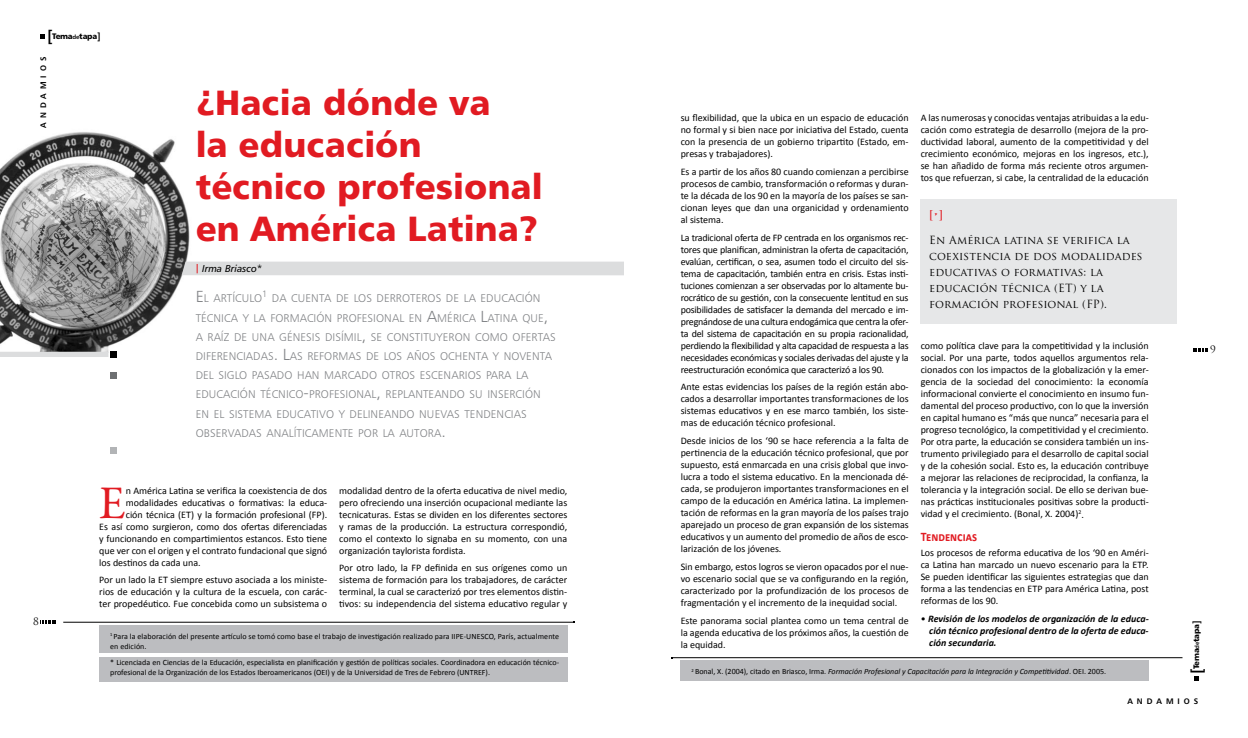
<style>
.page{position:relative;width:1248px;height:738px;background:#fff}
.page>*{position:absolute;margin:0;border:0;box-sizing:border-box;transform-origin:0 0}
.t1{font:47px "Garamond Premr Pro";color:#e11b22}
.t2{font:35px/42px "Humanist 777 BT Black B";color:#e11b22}
.t3{font:16.2px "Humanist 777 BT Bold B";color:#000}
.t4{font:700 13px "Calibri";color:#e11b22;scale:.9 1}
.t5{font:700 12px "Trajan Pro";color:#e11b22}
.t6{font:11.2px/19.2px "Humanist 777 BT Light B";letter-spacing:.005em;color:#808285}
.t7{font:11px/16px "Trajan Pro";letter-spacing:.01em;color:#000}
.t8{font:10px/12px "Calibri";color:#000;text-align:justify}
.t9{font:italic 700 10px/12px "Calibri";color:#000;text-align:justify}
.t10{font:10px "Humanist 777 BT Italic B";color:#000}
.t11{font:10px "Trajan Pro";color:#000}
.t12{font:10px "Humanist 777 BT Bold B";color:#000}
.t13{font:9.3px "Humanist 777 BT Light B";color:#808285}
.t14{font:8px/9.6px "Calibri";color:#000}
.t15{font:italic 8px "Calibri";letter-spacing:-.01em;color:#000}
.t16{font:8px "Humanist 777 BT Black B";letter-spacing:-.03em;color:#000}
.t17{font:8px "Humanist 777 BT Bold B";letter-spacing:.5em;color:#000}
.s1{font-family:"Humanist 777 BT Bold B";font-size:6px}
.s2{font-size:16px}
.s3{font-weight:400;font-style:normal}
.s4{font-style:normal}
</style>
<div class="page">
<svg style="left:40px;top:620px;width:15px;height:3px"></svg>
<svg style="left:40px;top:34px;width:5px;height:5px"></svg>
<svg style="left:1193px;top:348px;width:15px;height:3px"></svg>
<svg style="left:1194px;top:676px;width:4px;height:4px"></svg>
<div style="left:99px;top:656px;width:468px;height:24px;background:#bcbdc0"></div>
<img style="left:0;top:132px;width:190px;height:220px">
<hr style="left:63px;top:621px;width:511px;height:1px;background:#000">
<div style="left:99px;top:624px;width:468px;height:28px;background:#bcbdc0"></div>
<hr style="left:671px;top:657px;width:511px;height:1px;background:#000">
<div style="left:680px;top:660px;width:468px;height:20px;background:#bcbdc0"></div>
<div style="left:920px;top:198px;width:256px;height:125px;background:#e6e7e8"></div>
<svg style="left:182px;top:261px;width:442px;height:14px;background:#dcddde"></svg>
<div style="left:0;top:351px;width:108px;height:6px;background:#dcddde"></div>
<svg style="left:111px;top:351px;width:6px;height:6px"></svg>
<svg style="left:111px;top:372px;width:6px;height:6px"></svg>
<svg style="left:111px;top:447px;width:6px;height:6px"></svg>
<h3 class="t3" style="left:47px;top:26px;width:7px">[</h3>
<p class="t12" style="left:97px;top:30px;width:5px">]</p>
<p class="t16" style="left:52px;top:31px;width:47px">Tema<span class="s1">DE</span>tapa</p>
<p class="t17" style="left:38px;top:128px;width:72px;rotate:-90deg">ANDA MIOS</p>
<p class="t11" style="left:33px;top:615px;width:7px">8</p>
<h2 class="t2" style="left:196px;top:80px;width:348px">¿Hacia dónde va<br>la educación técnico profesional en América Latina?</h2>
<p class="t10" style="left:202px;top:262px;width:61px">Irma Briasco*</p>
<p class="t8" style="left:920px;top:111px;width:229px">A las numerosas y conocidas ventajas atribuidas a la edu&shy;cación como estrategia de desarrollo (mejora de la pro&shy;ductividad laboral, aumento de la competitividad y del crecimiento económico, mejoras en los ingresos, etc.), se han añadido de forma más reciente otros argumen&shy;tos que refuerzan, si cabe, la centralidad de la educación</p>
<p class="t8" style="left:680px;top:111px;width:229px">su flexibilidad, que la ubica en un espacio de educación no formal y si bien nace por iniciativa del Estado, cuenta con la presencia de un gobierno tripartito (Estado, em&shy;presas y trabajadores).</p>
<p class="t8" style="left:680px;top:165px;width:229px">Es a partir de los años 80 cuando comienzan a percibirse procesos de cambio, transformación o reformas y duran&shy;te la década de los 90 en la mayoría de los países se san&shy;cionan leyes que dan una organicidad y ordenamiento al sistema.</p>
<p class="t8" style="left:680px;top:230px;width:229px">La tradicional oferta de FP centrada en los organismos rec&shy;tores que planifican, administran la oferta de capacitación, evalúan, certifican, o sea, asumen todo el circuito del sis&shy;tema de capacitación, también entra en crisis. Estas insti&shy;tuciones comienzan a ser observadas por lo altamente bu&shy;rocrático de su gestión, con la consecuente lentitud en sus posibilidades de satisfacer la demanda del mercado e im&shy;pregnándose de una cultura endogámica que centra la ofer&shy;ta del sistema de capacitación en su propia racionalidad, perdiendo la flexibilidad y alta capacidad de respuesta a las necesidades económicas y sociales derivadas del ajuste y la reestructuración económica que caracterizó a los 90.</p>
<p class="t8" style="left:680px;top:380px;width:229px">Ante estas evidencias los países de la región están abo&shy;cados a desarrollar importantes transformaciones de los sistemas educativos y en ese marco también, los siste&shy;mas de educación técnico profesional.</p>
<p class="t8" style="left:680px;top:434px;width:229px">Desde inicios de los ‘90 se hace referencia a la falta de pertinencia de la educación técnico profesional, que por supuesto, está enmarcada en una crisis global que invo&shy;lucra a todo el sistema educativo. En la mencionada dé&shy;cada, se produjeron importantes transformaciones en el campo de la educación en América latina. La implemen&shy;tación de reformas en la gran mayoría de los países trajo aparejado un proceso de gran expansión de los sistemas educativos y un aumento del promedio de años de esco&shy;larización de los jóvenes.</p>
<p class="t8" style="left:680px;top:559px;width:229px">Sin embargo, estos logros se vieron opacados por el nue&shy;vo escenario social que se va configurando en la región, caracterizado por la profundización de los procesos de fragmentación y el incremento de la inequidad social.</p>
<p class="t8" style="left:680px;top:613px;width:229px">Este panorama social plantea como un tema central de la agenda educativa de los próximos años, la cuestión de la equidad.</p>
<p class="t5" style="left:929px;top:207px;width:15px">[•]</p>
<p class="t7" style="left:929px;top:231px;width:215px">En América latina se verifica la coexistencia de dos modalidades educativas o formativas: la educación técnica (ET) y la formación profesional (FP).</p>
<p class="t6" style="left:196px;top:288px;width:68px"><span class="s2">E</span> L ARTÍCULO</p>
<p class="t13" style="left:262px;top:288px;width:7px">1</p>
<p class="t6" style="left:196px;top:288px;width:361px;text-indent:76px">DA CUENTA DE LOS DERROTEROS DE LA EDUCACIÓN TÉCNICA Y LA FORMACIÓN PROFESIONAL EN <span class="s2">A</span>MÉRICA <span class="s2">L</span>ATINA QUE<span class="s2">, </span>A RAÍZ DE UNA GÉNESIS DISÍMIL<span class="s2">,</span> SE CONSTITUYERON COMO OFERTAS DIFERENCIADAS<span class="s2">. L</span>AS REFORMAS DE LOS AÑOS OCHENTA Y NOVENTA DEL SIGLO PASADO HAN MARCADO OTROS ESCENARIOS PARA LA EDUCACIÓN TÉCNICO<span class="s2">-</span>PROFESIONAL<span class="s2">,</span> REPLANTEANDO SU INSERCIÓN EN EL SISTEMA EDUCATIVO Y DELINEANDO NUEVAS TENDENCIAS OBSERVADAS ANALÍTICAMENTE POR LA AUTORA<span class="s2">.</span></p>
<p class="t8" style="left:920px;top:339px;width:229px">como política clave para la competitividad y la inclusión social. Por una parte, todos aquellos argumentos rela&shy;cionados con los impactos de la globalización y la emer&shy;gencia de la sociedad del conocimiento: la economía informacional convierte el conocimiento en insumo fun&shy;damental del proceso productivo, con lo que la inversión en capital humano es “más que nunca” necesaria para el progreso tecnológico, la competitividad y el crecimiento.<br>Por otra parte, la educación se considera también un ins&shy;trumento privilegiado para el desarrollo de capital social y de la cohesión social. Esto es, la educación contribuye a mejorar las relaciones de reciprocidad, la confianza, la tolerancia y la integración social. De ello se derivan bue&shy;nas prácticas institucionales positivas sobre la producti&shy;vidad y el crecimiento. (Bonal, X. 2004)<sup>2</sup>.</p>
<h3 class="t4" style="left:920px;top:528px;width:64px">Tendencias</h3>
<p class="t8" style="left:920px;top:545px;width:229px">Los procesos de reforma educativa de los ‘90 en Améri&shy;ca Latina han marcado un nuevo escenario para la ETP.<br>Se pueden identificar las siguientes estrategias que dan forma a las tendencias en ETP para América Latina, post reformas de los 90.</p>
<p class="t9" style="left:929px;top:611px;width:221px;text-indent:-9px"><span class="s3">•</span> Revisión de los modelos de organización de la educa&shy;ción técnico profesional dentro de la oferta de educa&shy;ción secundaria.</p>
<p class="t8" style="left:339px;top:483px;width:229px">modalidad dentro de la oferta educativa de nivel medio, pero ofreciendo una inserción ocupacional mediante las tecnicaturas. Estas se dividen en los diferentes sectores y ramas de la producción. La estructura correspondió, como el contexto lo signaba en su momento, con una organización taylorista fordista.</p>
<p class="t8" style="left:339px;top:561px;width:229px">Por otro lado, la FP definida en sus orígenes como un sistema de formación para los trabajadores, de carácter terminal, la cual se caracterizó por tres elementos distin&shy;tivos: su independencia del sistema educativo regular y</p>
<h1 class="t1" style="left:99px;top:474px;width:28px">E</h1>
<p class="t8" style="left:126px;top:483px;width:203px">n América Latina se verifica la coexistencia de dos</p>
<p class="t8" style="left:126px;top:495px;width:203px">modalidades educativas o formativas: la educa-</p>
<p class="t8" style="left:126px;top:507px;width:203px">ción técnica (ET) y la formación profesional (FP).</p>
<p class="t8" style="left:99px;top:519px;width:229px">Es así como surgieron, como dos ofertas diferenciadas</p>
<p class="t8" style="left:99px;top:531px;width:229px">y funcionando en compartimientos estancos. Esto tiene</p>
<p class="t8" style="left:99px;top:543px;width:229px">que ver con el origen y el contrato fundacional que signó</p>
<p class="t8" style="left:99px;top:555px;width:103px">los destinos da cada una.</p>
<p class="t8" style="left:99px;top:573px;width:229px">Por un lado la ET siempre estuvo asociada a los ministe&shy;rios de educación y la cultura de la escuela, con carác&shy;ter propedéutico. Fue concebida como un subsistema o</p>
<p class="t14" style="left:110px;top:630px;width:450px"><sup>1</sup> Para la elaboración del presente artículo se tomó como base el trabajo de investigación realizado para IIPE-UNESCO, París, actualmente en edición.</p>
<p class="t14" style="left:110px;top:657px;width:450px">* Licenciada en Ciencias de la Educación, especialista en planificación y gestión de políticas sociales. Coordinadora en educación técnico&shy;profesional de la Organización de los Estados Iberoamericanos (OEI) y de la Universidad de Tres de Febrero (UNTREF).</p>
<p class="t15" style="left:691px;top:666px;width:416px"><sup>2</sup> <span class="s4">Bonal, X. (2004), citado en Briasco, Irma.</span> Formación Profesional y Capacitación para la Integración y Competitividad<span class="s4">. OEI. 2005.</span></p>
<p class="t11" style="left:1209px;top:343px;width:7px">9</p>
<p class="t12" style="left:1190px;top:623px;width:5px;rotate:-90deg">]</p>
<p class="t16" style="left:1191px;top:668px;width:47px;rotate:-90deg">Tema<span class="s1">DE</span>tapa</p>
<h3 class="t3" style="left:1186px;top:674px;width:7px;rotate:-90deg">[</h3>
<p class="t17" style="left:1127px;top:695px;width:72px">ANDA MIOS</p>
</div>
